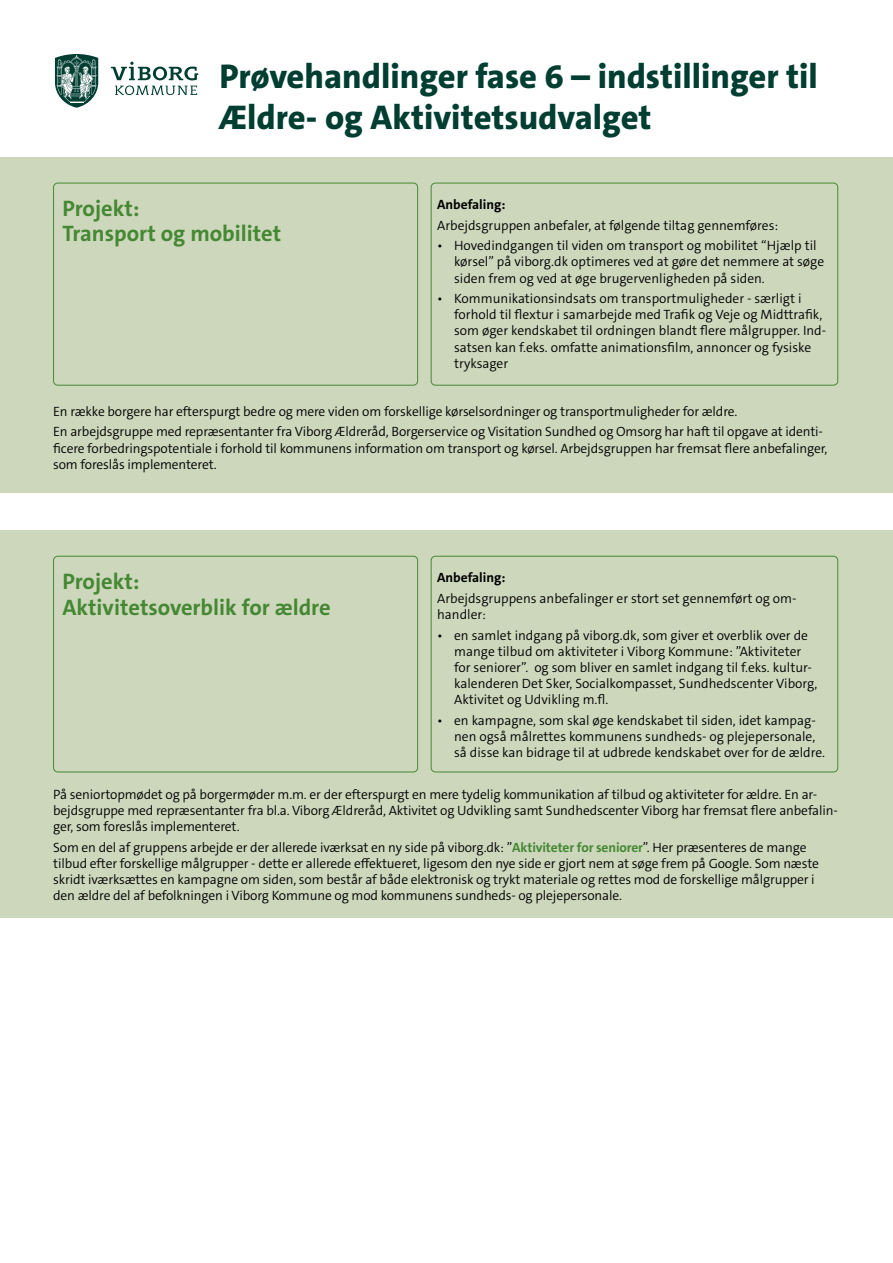
<style>
.page{position:relative;width:893px;height:1263px;background:#fff}
.page>*{position:absolute;margin:0;border:0;box-sizing:border-box;transform-origin:0 0}
.Titel_-_H1{font:800 34.5px/41.4px "The Sans C5";color:#003e32}
.Rubrik_-_H2{font:700 22.5px/25.5px "The Sans C5";color:#458833}
.Brødtekst_-_P{font:300 13.5px/16.2px "The Sans C5";letter-spacing:-.01em;color:#000}
.Bullet_-_P{font:300 13.5px/16.2px "The Sans C5";color:#000}
.Fed_-_P{font:700 13.5px "The Sans C5";color:#000}
.s1{font-weight:700;color:#458833}
</style>
<div class="page">
<div style="left:0;top:157px;width:893px;height:336px;background:#cdd7bc"></div>
<div style="left:0;top:530px;width:893px;height:388px;background:#cdd7bc"></div>
<div style="left:53px;top:183px;width:365px;height:203px;border:1px solid #458833;border-radius:4px"></div>
<div style="left:53px;top:556px;width:365px;height:216px;border:1px solid #458833;border-radius:4px"></div>
<div style="left:431px;top:183px;width:407px;height:203px;border:1px solid #458833;border-radius:4px"></div>
<div style="left:431px;top:556px;width:407px;height:216px;border:1px solid #458833;border-radius:4px"></div>
<svg style="left:111px;top:62px;width:87px;height:18px"></svg>
<svg style="left:115px;top:86px;width:82px;height:9px"></svg>
<svg style="left:55px;top:54px;width:43px;height:54px"></svg>
<h1 class="Titel_-_H1" style="left:219px;top:56px;width:600px">Prøvehandlinger fase 6 – indstillinger til<br>Ældre- og Aktivitetsudvalget</h1>
<h2 class="Rubrik_-_H2" style="left:62px;top:196px;width:220px">Projekt:<br>Transport og mobilitet</h2>
<p class="Fed_-_P" style="left:437px;top:196px;width:70px">Anbefaling:</p>
<p class="Brødtekst_-_P" style="left:437px;top:217px;width:343px">Arbejdsgruppen anbefaler, at følgende tiltag gennemføres:</p>
<p class="Bullet_-_P" style="left:454px;top:238px;width:372px;text-indent:-17px">• Hovedindgangen til viden om transport og mobilitet “Hjælp til kørsel” på viborg.dk optimeres ved at gøre det nemmere at søge siden frem og ved at øge brugervenligheden på siden.</p>
<p class="Bullet_-_P" style="left:454px;top:290px;width:374px;text-indent:-17px">• Kommunikationsindsats om transportmuligheder - særligt i forhold til flextur i samarbejde med Trafik og Veje og Midttrafik, som øger kendskabet til ordningen blandt flere målgrupper. Ind&shy;satsen kan f.eks. omfatte animationsfilm, annoncer og fysiske tryksager</p>
<p class="Brødtekst_-_P" style="left:53px;top:403px;width:686px">En række borgere har efterspurgt bedre og mere viden om forskellige kørselsordninger og transportmuligheder for ældre.</p>
<p class="Brødtekst_-_P" style="left:53px;top:424px;width:776px">En arbejdsgruppe med repræsentanter fra Viborg Ældreråd, Borgerservice og Visitation Sundhed og Omsorg har haft til opgave at identi&shy;ficere forbedringspotentiale i forhold til kommunens information om transport og kørsel. Arbejdsgruppen har fremsat flere anbefalinger, som foreslås implementeret.</p>
<h2 class="Rubrik_-_H2" style="left:62px;top:569px;width:270px">Projekt:<br>Aktivitetsoverblik for ældre</h2>
<p class="Fed_-_P" style="left:437px;top:569px;width:70px">Anbefaling:</p>
<p class="Brødtekst_-_P" style="left:437px;top:590px;width:361px">Arbejdsgruppens anbefalinger er stort set gennemført og om&shy;handler:</p>
<p class="Bullet_-_P" style="left:454px;top:627px;width:365px;text-indent:-17px">• en samlet indgang på viborg.dk, som giver et overblik over de mange tilbud om aktiviteter i Viborg Kommune: ”Aktiviteter for seniorer”. og som bliver en samlet indgang til f.eks. kultur&shy;kalenderen Det Sker, Socialkompasset, Sundhedscenter Viborg, Aktivitet og Udvikling m.fl.</p>
<p class="Bullet_-_P" style="left:454px;top:712px;width:373px;text-indent:-17px">• en kampagne, som skal øge kendskabet til siden, idet kampag&shy;nen også målrettes kommunens sundheds- og plejepersonale, så disse kan bidrage til at udbrede kendskabet over for de ældre.</p>
<p class="Brødtekst_-_P" style="left:53px;top:786px;width:786px">På seniortopmødet og på borgermøder m.m. er der efterspurgt en mere tydelig kommunikation af tilbud og aktiviteter for ældre. En ar&shy;bejdsgruppe med repræsentanter fra bl.a. Viborg Ældreråd, Aktivitet og Udvikling samt Sundhedscenter Viborg har fremsat flere anbefalin&shy;ger, som foreslås implementeret.</p>
<p class="Brødtekst_-_P" style="left:53px;top:839px;width:767px">Som en del af gruppens arbejde er der allerede iværksat en ny side på viborg.dk: ”<span class="s1">Aktiviteter for seniorer</span>”. Her præsenteres de mange tilbud efter forskellige målgrupper - dette er allerede effektueret, ligesom den nye side er gjort nem at søge frem på Google. Som næste skridt iværksættes en kampagne om siden, som består af både elektronisk og trykt materiale og rettes mod de forskellige målgrupper i den ældre del af befolkningen i Viborg Kommune og mod kommunens sundheds- og plejepersonale.</p>
</div>
